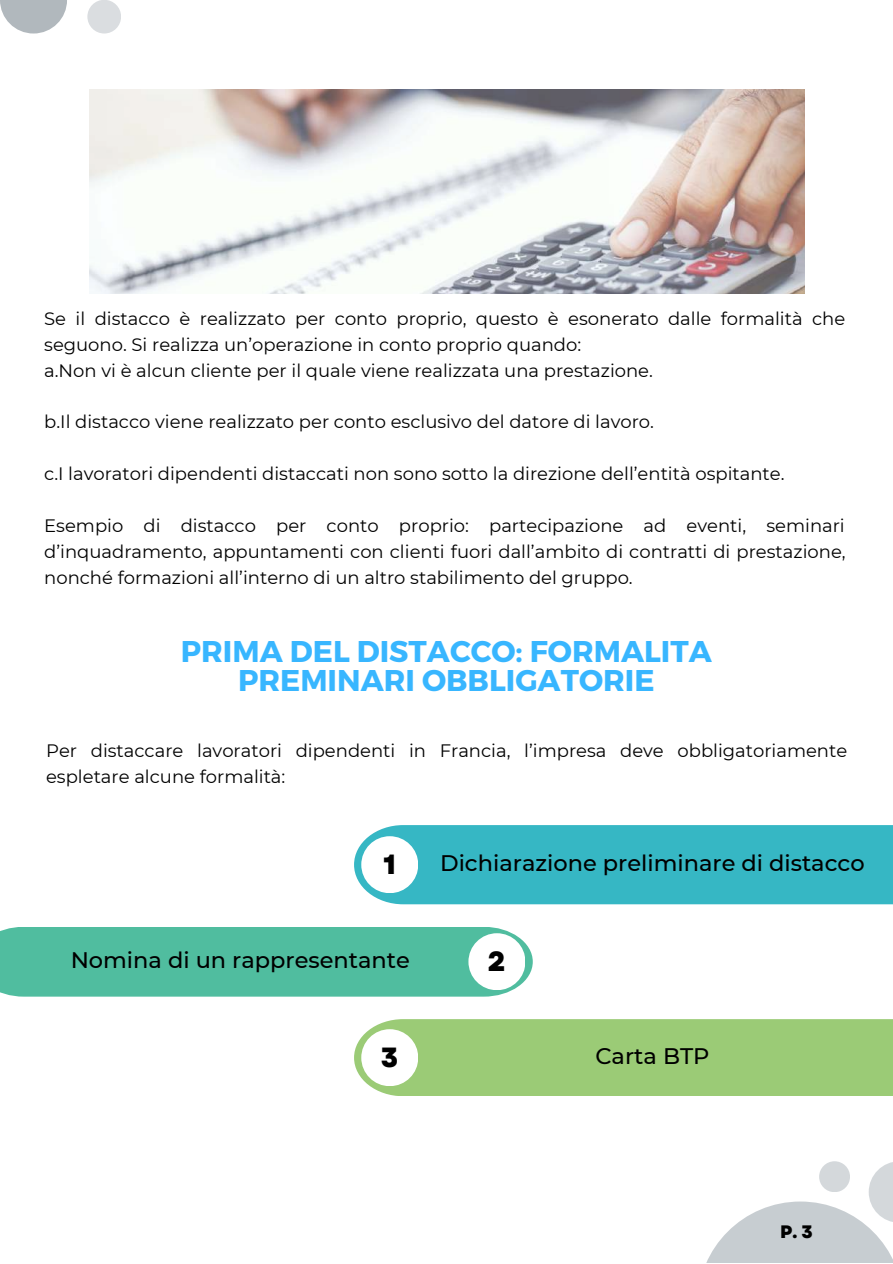
<style>
.page{position:relative;width:893px;height:1264px;background:#fff}
.page>*{position:absolute;margin:0;border:0;box-sizing:border-box;transform-origin:0 0}
.t1{font:700 30px/29.2px "Montserrat";color:#38b6ff;text-align:center}
.t2{font:800 27.75px "Garet";color:#000}
.t3{font:500 22.5px "Montserrat";color:#000}
.t4{font:18px/25.8px "Montserrat";color:#000}
.t5{font:800 18px "Garet";color:#000}
</style>
<div class="page">
<img style="left:89px;top:89px;width:715px;height:205px">
<div style="left:354px;top:825px;width:538px;height:79px;background:#36b7c4"></div>
<div style="left:0;top:927px;width:532px;height:69px;background:#50bd9f"></div>
<div style="left:354px;top:1019px;width:538px;height:76px;background:#9bcb76"></div>
<div style="left:361px;top:836px;width:57px;height:57px;background:#fff;border-radius:50%"></div>
<div style="left:468px;top:933px;width:57px;height:57px;background:#fff;border-radius:50%"></div>
<div style="left:361px;top:1029px;width:57px;height:57px;background:#fff;border-radius:50%"></div>
<svg style="left:707px;top:1201px;width:185px;height:61px;fill:#c7cdd1"></svg>
<svg style="left:868px;top:1162px;width:24px;height:60px"></svg>
<div style="left:819px;top:1161px;width:31px;height:31px;background:#d4d8db;border-radius:50%"></div>
<svg style="left:0;top:0;width:67px;height:34px;fill:#b1b8bd"></svg>
<div style="left:87px;top:0;width:34px;height:34px;background:#dadde0;border-radius:50%"></div>
<p class="t4" style="left:44px;top:305px;width:802px">Se il distacco è realizzato per conto proprio, questo è esonerato dalle formalità che seguono. Si realizza un’operazione in conto proprio quando:<br>a.Non vi è alcun cliente per il quale viene realizzata una prestazione.</p>
<p class="t4" style="left:44px;top:409px;width:611px">b.Il distacco viene realizzato per conto esclusivo del datore di lavoro.</p>
<p class="t4" style="left:44px;top:460px;width:741px">c.I lavoratori dipendenti distaccati non sono sotto la direzione dell’entità ospitante.</p>
<p class="t4" style="left:44px;top:512px;width:802px;text-align:justify">Esempio di distacco per conto proprio: partecipazione ad eventi, seminari d’inquadramento, appuntamenti con clienti fuori dall’ambito di contratti di prestazione, nonché formazioni all’interno di un altro stabilimento del gruppo.</p>
<h1 class="t1" style="left:181px;top:635px;width:532px">PRIMA DEL DISTACCO: FORMALITA<br>PREMINARI OBBLIGATORIE</h1>
<p class="t4" style="left:46px;top:737px;width:802px">Per distaccare lavoratori dipendenti in Francia, l’impresa deve obbligatoriamente espletare alcune formalità:</p>
<h2 class="t2" style="left:383px;top:844px;width:14px">1</h2>
<p class="t3" style="left:440px;top:849px;width:426px">Dichiarazione preliminare di distacco</p>
<p class="t3" style="left:71px;top:946px;width:341px">Nomina di un rappresentante</p>
<h2 class="t2" style="left:488px;top:941px;width:19px">2</h2>
<h2 class="t2" style="left:381px;top:1036px;width:19px">3</h2>
<p class="t3" style="left:595px;top:1042px;width:116px">Carta BTP</p>
<p class="t5" style="left:780px;top:1218px;width:34px">P. 3</p>
</div>
